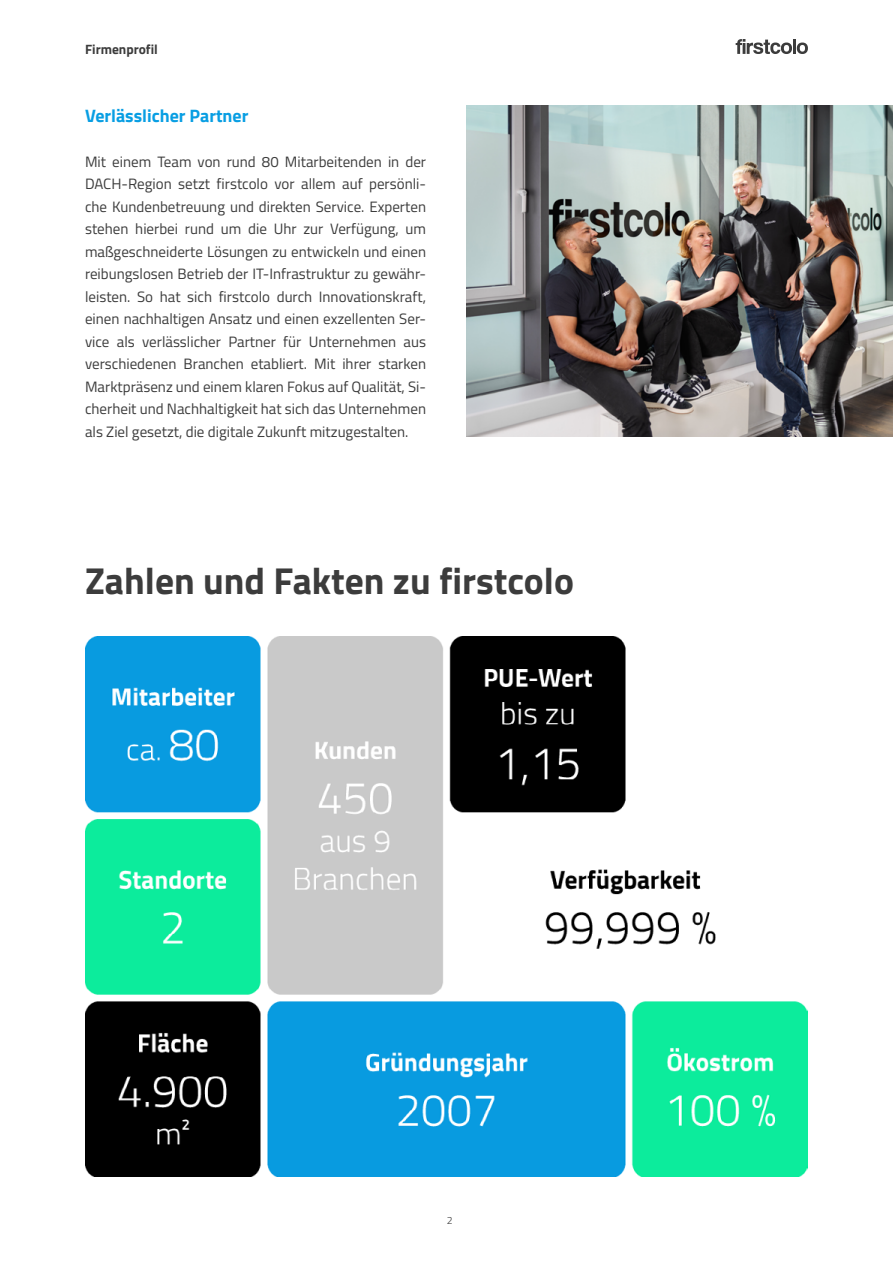
<style>
.page{position:relative;width:893px;height:1263px;background:#fff}
.page>*{position:absolute;margin:0;border:0;box-sizing:border-box;transform-origin:0 0}
.t1{font:700 37.5px "Titillium Web";color:#3c3c3c}
.t2{font:700 18px "Titillium Web";color:#089ee3}
.t3{font:15px/22.5px "Titillium Web";color:#3c3c3c;text-align:justify}
.t4{font:700 13.5px "Titillium Web";color:#3c3c3c}
.t5{font:300 10.5px "Titillium Web";color:#3c3c3c}
</style>
<div class="page">
<svg style="left:736px;top:39px;width:72px;height:15px"></svg>
<img style="left:467px;top:105px;width:426px;height:331px">
<img style="left:85px;top:636px;width:723px;height:540px">
<p class="t4" style="left:85px;top:39px;width:74px">Firmenprofil</p>
<p class="t2" style="left:85px;top:101px;width:165px">Verlässlicher Partner</p>
<p class="t3" style="left:85px;top:149px;width:343px">Mit einem Team von rund 80 Mitarbeitenden in der DACH-Region setzt firstcolo vor allem auf persönli&shy;che Kundenbetreuung und direkten Service. Experten stehen hierbei rund um die Uhr zur Verfügung, um maßgeschneiderte Lösungen zu entwickeln und einen reibungslosen Betrieb der IT-Infrastruktur zu gewähr&shy;leisten. So hat sich firstcolo durch Innovationskraft, einen nachhaltigen Ansatz und einen exzellenten Ser&shy;vice als verlässlicher Partner für Unternehmen aus verschiedenen Branchen etabliert. Mit ihrer starken Marktpräsenz und einem klaren Fokus auf Qualität, Si&shy;cherheit und Nachhaltigkeit hat sich das Unternehmen als Ziel gesetzt, die digitale Zukunft mitzugestalten.</p>
<h1 class="t1" style="left:85px;top:552px;width:490px">Zahlen und Fakten zu firstcolo</h1>
<p class="t5" style="left:447px;top:1213px;width:7px">2</p>
</div>
